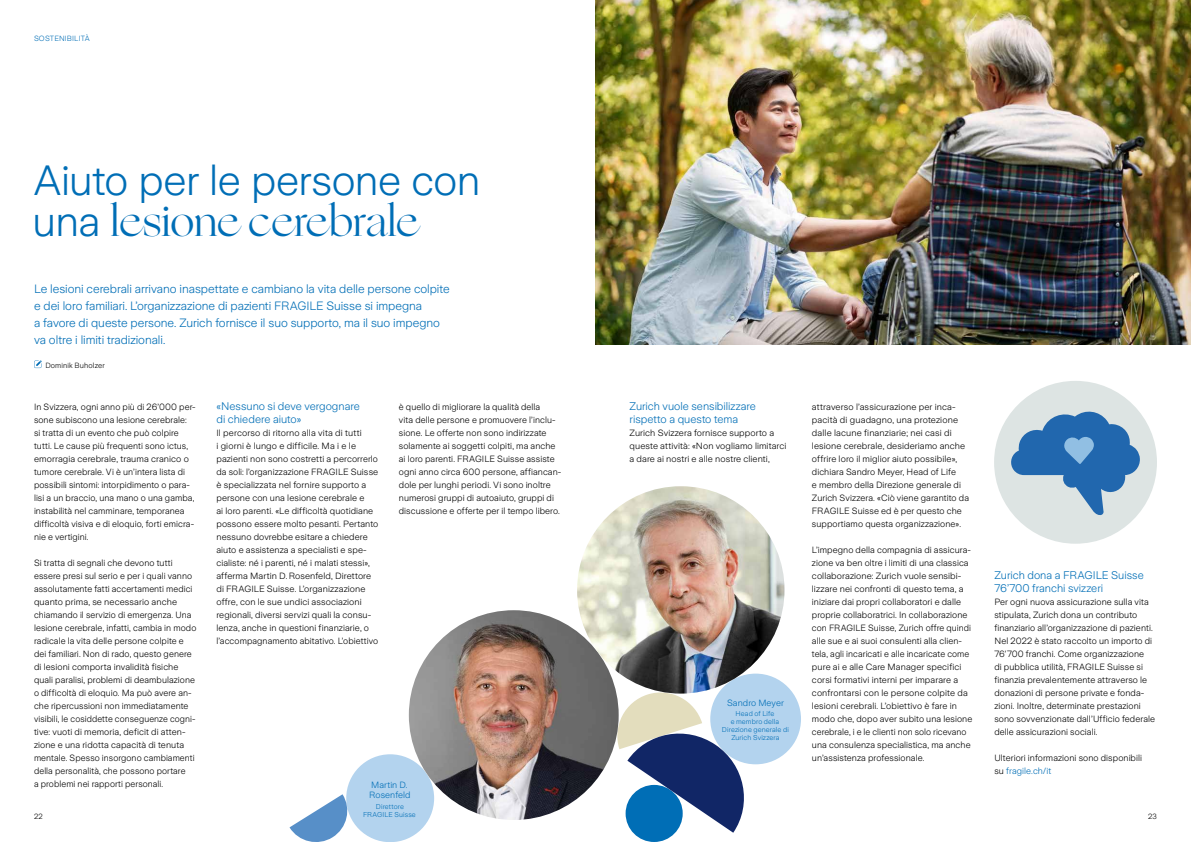
<style>
.page{position:relative;width:1191px;height:842px;background:#fff}
.page>*{position:absolute;margin:0;border:0;box-sizing:border-box;transform-origin:0 0}
.t1{font:300 42px "Zurich Sans";letter-spacing:-.015em;color:#006eb6}
.t2{font:42px "Ogg";letter-spacing:-.015em;color:#006eb6}
.t3{font:300 12px/17px "Zurich Sans";letter-spacing:-.005em;color:#006eb6}
.t4{font:300 11px/13px "Zurich Sans";color:#006eb6}
.t5{font:300 9px/13px "Zurich Sans";letter-spacing:.01em;color:#000}
.t6{font:300 9px/10px "Zurich Sans";letter-spacing:.005em;color:#006eb6}
.t7{font:300 7.5px "Zurich Sans";letter-spacing:.015em;color:#000}
.t8{font:300 7.5px "Zurich Sans";letter-spacing:.015em;color:#006eb6}
.t9{font:300 7px/8px "Zurich Sans";letter-spacing:.02em;color:#006eb6;text-align:center}
.s1{font-family:"Zurich Sans";font-weight:300}
.s2{color:#006eb6}
</style>
<div class="page">
<svg style="left:34px;top:360px;width:8px;height:8px"></svg>
<div style="left:994px;top:381px;width:163px;height:163px;background:#dde4e3;border-radius:50%"></div>
<svg style="left:1009px;top:409px;width:131px;height:106px"></svg>
<img style="left:595px;top:0;width:596px;height:345px">
<div style="left:346px;top:754px;width:88px;height:88px;background:#b3d3ee;border-radius:50%"></div>
<div style="left:710px;top:674px;width:91px;height:90px;background:#b3d3ee;border-radius:50%"></div>
<div style="left:625px;top:785px;width:57px;height:57px;background:#006eb6;border-radius:50%"></div>
<svg style="left:289px;top:794px;width:63px;height:48px"></svg>
<svg style="left:612px;top:687px;width:137px;height:146px"></svg>
<img style="left:409px;top:610px;width:209px;height:210px;border-radius:105px">
<img style="left:577px;top:486px;width:207px;height:208px;border-radius:104px">
<p class="t8" style="left:34px;top:34px;width:57px">SOSTENIBILITÀ</p>
<h1 class="t1" style="left:33px;top:158px;width:448px">Aiuto per le persone con</h1>
<h1 class="t2" style="left:33px;top:194px;width:387px"><span class="s1">una</span> lesione cerebrale</h1>
<p class="t3" style="left:34px;top:280px;width:417px">Le lesioni cerebrali arrivano inaspettate e cambiano la vita delle persone colpite e dei loro familiari. L’organizzazione di pazienti FRAGILE Suisse si impegna<br>a favore di queste persone. Zurich fornisce il suo supporto, ma il suo impegno va oltre i limiti tradizionali.</p>
<p class="t7" style="left:45px;top:361px;width:61px">Dominik Buholzer</p>
<p class="t5" style="left:34px;top:400px;width:163px">In Svizzera, ogni anno più di 26’000 per&shy;sone subiscono una lesione cerebrale:<br>si tratta di un evento che può colpire tutti. Le cause più frequenti sono ictus, emorragia cerebrale, trauma cranico o tumore cerebrale. Vi è un’intera lista di possibili sintomi: intorpidimento o para&shy;lisi a un braccio, una mano o una gamba, instabilità nel camminare, temporanea difficoltà visiva e di eloquio, forti emicra&shy;nie e vertigini.</p>
<p class="t5" style="left:34px;top:556px;width:164px">Si tratta di segnali che devono tutti essere presi sul serio e per i quali vanno assolutamente fatti accertamenti medici quanto prima, se necessario anche chiamando il servizio di emergenza. Una lesione cerebrale, infatti, cambia in modo radicale la vita delle persone colpite e dei familiari. Non di rado, questo genere di lesioni comporta invalidità fisiche quali paralisi, problemi di deambulazione o difficoltà di eloquio. Ma può avere an&shy;che ripercussioni non immediatamente visibili, le cosiddette conseguenze cogni&shy;tive: vuoti di memoria, deficit di atten&shy;zione e una ridotta capacità di tenuta mentale. Spesso insorgono cambiamenti della personalità, che possono portare<br>a problemi nei rapporti personali.</p>
<p class="t4" style="left:216px;top:400px;width:145px">«Nessuno si deve vergognare di chiedere aiuto»</p>
<p class="t5" style="left:216px;top:426px;width:163px">Il percorso di ritorno alla vita di tutti<br>i giorni è lungo e difficile. Ma i e le pazienti non sono costretti a percorrerlo da soli: l’organizzazione FRAGILE Suisse è specializzata nel fornire supporto a persone con una lesione cerebrale e<br>ai loro parenti. «Le difficoltà quotidiane possono essere molto pesanti. Pertanto nessuno dovrebbe esitare a chiedere aiuto e assistenza a specialisti e spe&shy;cialiste: né i parenti, né i malati stessi», afferma Martin D.Rosenfeld, Direttore di FRAGILE Suisse. L’organizzazione offre, con le sue undici associazioni regionali, diversi servizi quali la consu&shy;lenza, anche in questioni finanziarie, o l’accompagnamento abitativo. L’obiettivo</p>
<p class="t5" style="left:399px;top:400px;width:164px">è quello di migliorare la qualità della<br>vita delle persone e promuovere l’inclu&shy;sione. Le offerte non sono indirizzate solamente ai soggetti colpiti, ma anche ai loro parenti. FRAGILE Suisse assiste ogni anno circa 600 persone, affiancan&shy;dole per lunghi periodi. Vi sono inoltre numerosi gruppi di autoaiuto, gruppi di discussione e offerte per il tempo libero.</p>
<p class="t4" style="left:629px;top:400px;width:128px">Zurich vuole sensibilizzare rispetto a questo tema</p>
<p class="t5" style="left:812px;top:400px;width:159px">attraverso l’assicurazione per inca&shy;pacità di guadagno, una protezione dalle lacune finanziarie; nei casi di lesione cerebrale, desideriamo anche offrire loro il miglior aiuto possibile», dichiara Sandro Meyer, Head of Life<br>e membro della Direzione generale di Zurich Svizzera. «Ciò viene garantito da FRAGILE Suisse ed è per questo che supportiamo questa organizzazione».</p>
<p class="t5" style="left:812px;top:543px;width:162px">L’impegno della compagnia di assicura&shy;zione va ben oltre i limiti di una classica collaborazione: Zurich vuole sensibi&shy;lizzare nei confronti di questo tema, a iniziare dai propri collaboratori e dalle proprie collaboratrici. In collaborazione con FRAGILE Suisse, Zurich offre quindi alle sue e ai suoi consulenti alla clien&shy;tela, agli incaricati e alle incaricate come pure ai e alle Care Manager specifici corsi formativi interni per imparare a confrontarsi con le persone colpite da lesioni cerebrali. L’obiettivo è fare in modo che, dopo aver subito una lesione cerebrale, i e le clienti non solo ricevano una consulenza specialistica, ma anche un’assistenza professionale.</p>
<p class="t5" style="left:629px;top:426px;width:158px">Zurich Svizzera fornisce supporto a queste attività: «Non vogliamo limitarci a dare ai nostri e alle nostre clienti,</p>
<p class="t4" style="left:994px;top:569px;width:151px">Zurich dona a FRAGILE Suisse<br>76’700 franchi svizzeri</p>
<p class="t5" style="left:994px;top:595px;width:162px">Per ogni nuova assicurazione sulla vita stipulata, Zurich dona un contributo finanziario all’organizzazione di pazienti.<br>Nel 2022 è stato raccolto un importo di 76’700 franchi. Come organizzazione<br>di pubblica utilità, FRAGILE Suisse si finanzia prevalentemente attraverso le donazioni di persone private e fonda&shy;zioni. Inoltre, determinate prestazioni sono sovvenzionate dall’Ufficio federale delle assicurazioni sociali.</p>
<p class="t5" style="left:994px;top:751px;width:149px">Ulteriori informazioni sono disponibili su <span class="s2">fragile.ch/it</span></p>
<p class="t6" style="left:727px;top:698px;width:58px">Sandro Meyer</p>
<p class="t9" style="left:722px;top:710px;width:68px">Head of Life<br>e membro della<br>Direzione generale di<br>Zurich Svizzera</p>
<p class="t6" style="left:369px;top:780px;width:43px">Martin D.<br>Rosenfeld</p>
<p class="t9" style="left:363px;top:802px;width:54px">Direttore<br>FRAGILE Suisse</p>
<p class="t7" style="left:34px;top:813px;width:10px">22</p>
<p class="t7" style="left:1148px;top:813px;width:10px">23</p>
</div>
